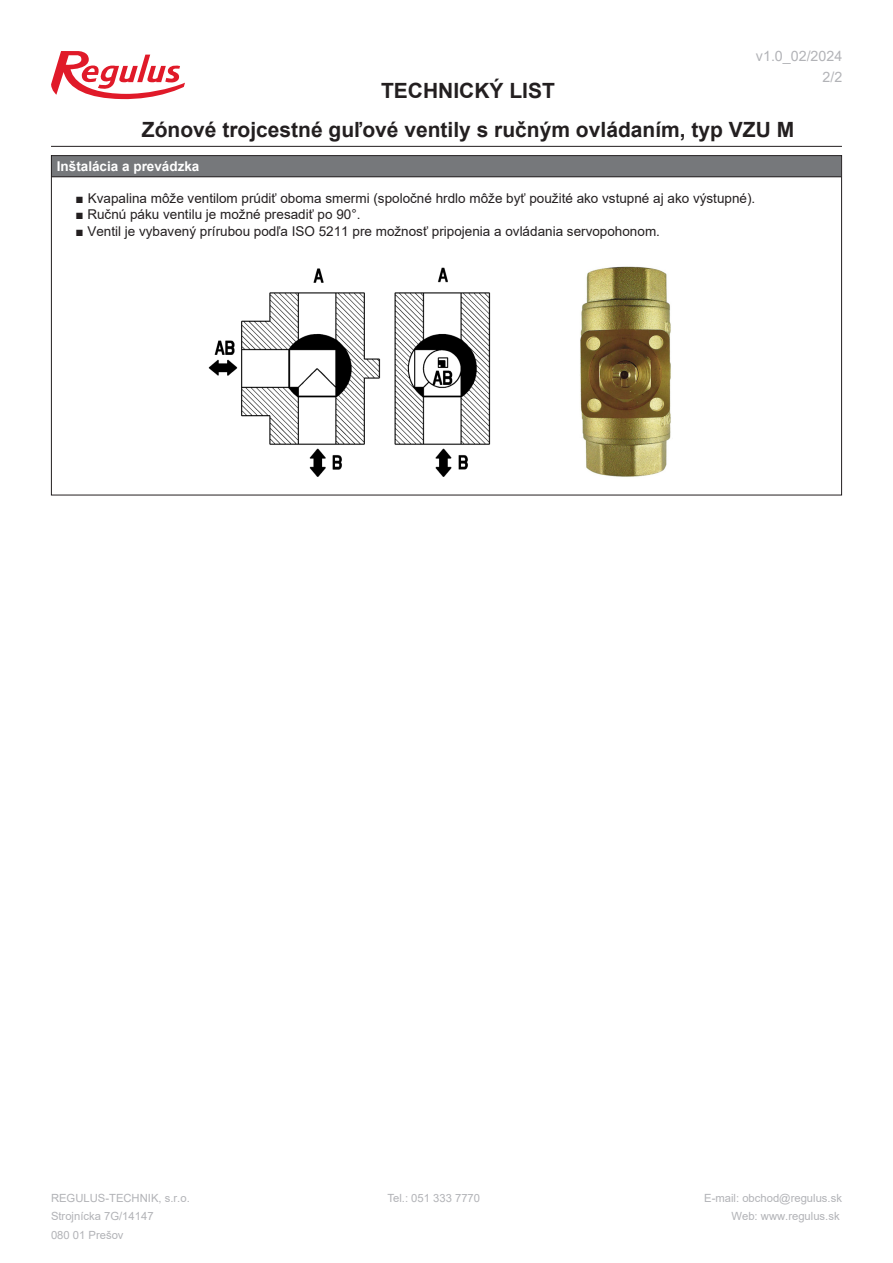
<style>
.page{position:relative;width:893px;height:1263px;background:#fff}
.page>*{position:absolute;margin:0;border:0;box-sizing:border-box;transform-origin:0 0}
.t1{font:700 21px/39.3px "Arial";color:#231f20;text-align:center}
.t2{font:14.25px "Arial";color:#b2b3b7}
.Text{font:13.5px "Arial";color:#231f20}
.t3{font:700 13.5px "Arial";color:#fff}
.t4{font:11.25px/18.8px "Arial";color:#b2b3b7}
</style>
<div class="page">
<svg style="left:51px;top:51px;width:134px;height:48px"></svg>
<hr style="left:51px;top:146px;width:791px;height:1px;background:#231f20">
<div style="left:52px;top:156px;width:789px;height:21px;background:#76787b"></div>
<hr style="left:52px;top:176px;width:789px;height:1px;background:#231f20">
<img style="left:208px;top:267px;width:283px;height:210px">
<img style="left:580px;top:266px;width:91px;height:211px">
<p class="t2" style="left:756px;top:47px;width:88px">v1.0_02/2024</p>
<p class="t2" style="left:822px;top:68px;width:21px">2/2</p>
<h1 class="t1" style="left:142px;top:71px;width:654px">TECHNICKÝ LIST<br>Zónové trojcestné guľové ventily s ručným ovládaním, typ VZU M</h1>
<p class="t3" style="left:57px;top:157px;width:144px">Inštalácia a prevádzka</p>
<p class="Text" style="left:75px;top:189px;width:681px">■ Kvapalina môže ventilom prúdiť oboma smermi (spoločné hrdlo môže byť použité ako vstupné aj ako výstupné).</p>
<p class="Text" style="left:75px;top:205px;width:287px">■ Ručnú páku ventilu je možné presadiť po 90°.</p>
<p class="Text" style="left:75px;top:222px;width:586px">■ Ventil je vybavený prírubou podľa ISO 5211 pre možnosť pripojenia a ovládania servopohonom.</p>
<p class="t4" style="left:51px;top:1188px;width:140px">REGULUS-TECHNIK, s.r.o.</p>
<p class="t4" style="left:704px;top:1188px;width:139px">E-mail: obchod@regulus.sk</p>
<p class="t4" style="left:51px;top:1207px;width:104px">Strojnícka 7G/14147<br>080 01 Prešov</p>
<p class="t4" style="left:388px;top:1188px;width:94px">Tel.: 051 333 7770</p>
<p class="t4" style="left:731px;top:1207px;width:110px">Web: www.regulus.sk</p>
</div>
